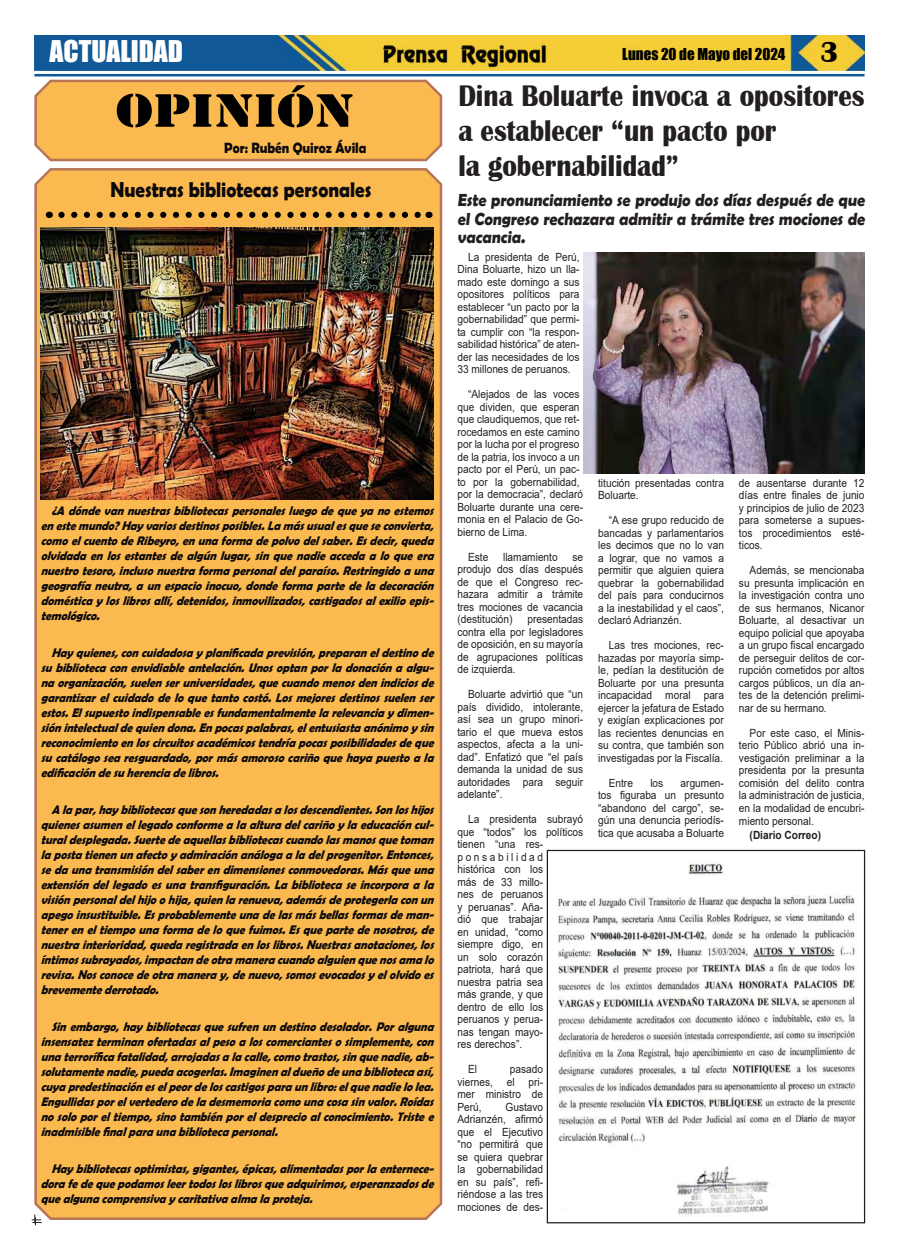
<style>
.page{position:relative;width:900px;height:1258px;background:#fff}
.page>*{position:absolute;margin:0;border:0;box-sizing:border-box;transform-origin:0 0}
.t1{font:48.75px "Stencil";color:#000;scale:1.21 1}
.t2{font:700 30.62px/35px "Britannic";color:#231f20;scale:.88 1}
.t3{font:27.5px "Impact";color:#fff}
.t4{font:700 21.25px "Berlin Sans FB Demi";color:#0b090c;scale:.89 1}
.t5{font:700 17.5px/18.8px "Berlin Sans FB Demi";color:#231f20;text-align:justify;scale:.91 1}
.t6{font:15px "Impact";color:#000}
.t7{font:700 15px "Berlin Sans FB Demi";color:#0b090c;scale:.88 1}
.t8{font:italic 700 12.5px/15px "Berlin Sans FB Demi";color:#0b090c;text-align:justify;scale:.91 1}
.t9{font:11.25px/12.5px "Arial";color:#231f20;text-align:justify;scale:.9 1}
.t10{font:700 11.25px "Arial";color:#231f20;scale:.9 1}
.s1{font-family:"Britannic";font-weight:700;font-size:30px}
</style>
<div class="page">
<img style="left:34px;top:35px;width:831px;height:35px">
<hr style="left:34px;top:74px;width:831px;height:2px;background:#0f5998">
<img style="left:380px;top:41px;width:169px;height:27px">
<svg style="left:32px;top:1219px;width:10px;height:6px"></svg>
<div style="left:33px;top:168px;width:410px;height:1053px;background:#fbba50"></div>
<svg style="left:61px;top:212px;width:361px;height:6px;background:#997130"></svg>
<svg style="left:34px;top:79px;width:409px;height:83px;background:#f6b756"></svg>
<img style="left:41px;top:228px;width:392px;height:271px">
<img style="left:583px;top:252px;width:282px;height:221px">
<img style="left:557px;top:861px;width:301px;height:355px">
<div style="left:547px;top:850px;width:318px;height:373px;border:1px solid #231f20"></div>
<h3 class="t3" style="left:50px;top:37px;width:135px">ACTUALIDAD</h3>
<p class="t6" style="left:622px;top:48px;width:218px">Lunes 20 de Mayo del 2024 <span class="s1">3</span></p>
<h1 class="t1" style="left:116px;top:82px;width:198px">OPINIÓN</h1>
<p class="t7" style="left:224px;top:139px;width:163px">Por: Rubén Quiroz Ávila</p>
<h3 class="t4" style="left:111px;top:182px;width:295px">Nuestras bibliotecas personales</h3>
<p class="t8" style="left:41px;top:503px;width:437px;text-indent:11px">¿A dóndevannuestrasbibliotecaspersonalesluegodequeyanoestemos enestemundo?Hayvariosdestinosposibles.Lamásusualesqueseconvierta, comoelcuentodeRibeyro,enunaformadepolvodelsaber.Esdecir,queda olvidadaenlosestantesdealgúnlugar,sinquenadieaccedaaloqueera nuestrotesoro,inclusonuestraformapersonaldelparaíso.Restringidoauna geografíaneutra,aunespacioinocuo,dondeformapartedeladecoración domésticayloslibrosallí,detenidos,inmovilizados,castigadosalexilioepis&shy;temológico.</p>
<p class="t8" style="left:41px;top:645px;width:437px;text-indent:11px">Hayquienes,concuidadosayplani昀椀cadaprevisión,preparaneldestinode subibliotecaconenvidiableantelación.Unosoptanporladonaciónaalgu&shy;naorganización,suelenseruniversidades,quecuandomenosdenindiciosde garantizarelcuidadodeloquetantocostó.Losmejoresdestinossuelenser estos.Elsupuestoindispensableesfundamentalmentelarelevanciaydimen&shy;siónintelectualdequiendona.Enpocaspalabras,elentusiastaanónimoysin reconocimientoenloscircuitosacadémicostendríapocasposibilidadesdeque sucatálogosearesguardado,pormásamorosocariñoquehayapuestoala edi昀椀cacióndesuherenciadelibros.</p>
<p class="t8" style="left:41px;top:802px;width:437px;text-indent:11px">A lapar,haybibliotecasquesonheredadasalosdescendientes.Sonloshijos quienesasumenellegadoconformealaalturadelcariñoylaeducacióncul&shy;turaldesplegada.Suertedeaquellasbibliotecascuandolasmanosquetoman lapostatienenunafectoyadmiraciónanálogaaladelprogenitor.Entonces, sedaunatransmisióndelsaberendimensionesconmovedoras.Másqueuna extensióndellegadoesunatrans昀椀guración.Labibliotecaseincorporaala visiónpersonaldelhijoohija,quienlarenueva,ademásdeprotegerlaconun apegoinsustituible.Esprobablementeunadelasmásbellasformasdeman&shy;tenereneltiempounaformadeloquefuimos.Esquepartedenosotros,de nuestrainterioridad,quedaregistradaenloslibros.Nuestrasanotaciones,los íntimossubrayados,impactandeotramaneracuandoalguienquenosamalo revisa.Nosconocedeotramaneray,denuevo,somosevocadosyelolvidoes brevementederrotado.</p>
<p class="t8" style="left:41px;top:1019px;width:437px;text-indent:11px">Sinembargo,haybibliotecasquesufrenundestinodesolador.Poralguna insensatezterminanofertadasalpesoaloscomerciantesosimplemente,con unaterrorí昀椀cafatalidad,arrojadasalacalle,comotrastos,sinquenadie,ab&shy;solutamentenadie,puedaacogerlas.Imaginenaldueñodeunabibliotecaasí, cuyapredestinacióneselpeordeloscastigosparaunlibro:elquenadielolea.<br>Engullidasporelvertederodeladesmemoriacomounacosasinvalor.Roídas nosoloporeltiempo,sinotambiénporeldesprecioalconocimiento.Tristee inadmisible昀椀nalparaunabibliotecapersonal.</p>
<p class="t8" style="left:41px;top:1161px;width:437px;text-indent:11px">Haybibliotecasoptimistas,gigantes,épicas,alimentadasporlaenternece&shy;dorafedequepodamosleertodosloslibrosqueadquirimos,esperanzadosde quealgunacomprensivaycaritativaalmalaproteja.</p>
<h2 class="t2" style="left:458px;top:81px;width:463px">Dina Boluarte invoca a opositores a establecer “un pacto por<br>la gobernabilidad”</h2>
<h3 class="t5" style="left:457px;top:190px;width:451px">Este pronunciamiento se produjo dos días después de que el Congreso rechazara admitir a trámite tres mociones de vacancia.</h3>
<p class="t9" style="left:457px;top:251px;width:137px;text-indent:11px">La presidenta de Perú, Dina Boluarte, hizo un lla&shy;mado este domingo a sus opositores políticos para establecer “un pacto por la gobernabilidad” que permi&shy;ta cumplir con “la respon&shy;sabilidad histórica” de aten&shy;der las necesidades de los 33 millones de peruanos.</p>
<p class="t9" style="left:457px;top:389px;width:141px;text-align:left;text-indent:11px">“Alejados de las voces que dividen, que esperan que claudiquemos, que ret&shy;rocedamos en este camino por la lucha por el progreso de la patria, los invoco a un pacto por el Perú, un pac&shy;to por la gobernabilidad, por la democracia”, declaró<br>Boluarte durante una cere&shy;monia en el Palacio de Go&shy;bierno de Lima.</p>
<p class="t9" style="left:468px;top:551px;width:24px">Este</p>
<p class="t9" style="left:503px;top:551px;width:62px">llamamiento</p>
<p class="t9" style="left:457px;top:551px;width:141px;text-indent:115px">se produjo dos días después de que el Congreso rec&shy;hazara admitir a trámite tres mociones de vacancia (destitución)</p>
<p class="t9" style="left:457px;top:614px;width:141px;text-indent:70px">presentadas contra ella por legisladores de oposición, en su mayoría de agrupaciones políticas de izquierda.</p>
<p class="t9" style="left:457px;top:689px;width:141px;text-indent:11px">Boluarte advirtió que “un país dividido, intolerante, así sea un grupo minori&shy;tario el que mueva estos aspectos, afecta a la uni&shy;dad”. Enfatizó que “el país demanda la unidad de sus autoridades para seguir adelante”.</p>
<p class="t9" style="left:457px;top:814px;width:141px;text-align:left;text-indent:11px">La presidenta subrayó que “todos” los políticos tienen “una res&shy;ponsabilidad histórica con los<br>más de 33 millo-<br>nes de peruanos<br>y peruanas”. Aña-<br>dió que trabajar<br>en unidad, “como<br>siempre digo, en<br>un solo corazón<br>patriota, hará que<br>nuestra patria sea<br>más grande, y que<br>dentro de ello los peruanos y perua-<br>nas tengan mayo-<br>res derechos”.</p>
<p class="t9" style="left:468px;top:1064px;width:12px">El</p>
<p class="t9" style="left:457px;top:1064px;width:97px;text-indent:53px">pasado viernes, el pri&shy;mer ministro de Perú,</p>
<p class="t9" style="left:457px;top:1101px;width:97px;text-indent:48px">Gustavo Adrianzén, a昀椀rmó que el Ejecutivo “no permitirá que se quiera quebrar la gobernabilidad en su país”, re昀椀&shy;riéndose a las tres mociones de des-</p>
<p class="t9" style="left:598px;top:477px;width:141px">titución presentadas contra<br>Boluarte.</p>
<p class="t9" style="left:598px;top:515px;width:141px;text-indent:11px">“A ese grupo reducido de bancadas y parlamentarios les decimos que no lo van a lograr, que no vamos a permitir que alguien quiera quebrar la gobernabilidad del país para conducirnos a la inestabilidad y el caos”, declaró Adrianzén.</p>
<p class="t9" style="left:598px;top:640px;width:141px;text-indent:11px">Las tres mociones, rec&shy;hazadas por mayoría simp&shy;le, pedían la destitución de Boluarte por una presunta incapacidad moral para ejercer la jefatura de Estado y exigían explicaciones por las recientes denuncias en su contra, que también son investigadas por la Fiscalía.</p>
<p class="t9" style="left:609px;top:777px;width:28px">Entre</p>
<p class="t9" style="left:650px;top:777px;width:16px">los</p>
<p class="t9" style="left:598px;top:777px;width:141px;text-indent:82px">argumen&shy;tos 昀椀guraba un presunto “abandono del cargo”, se&shy;gún una denuncia periodís&shy;tica que acusaba a Boluarte</p>
<p class="t9" style="left:739px;top:477px;width:141px">de ausentarse durante 12 días entre 昀椀nales de junio y principios de julio de 2023 para someterse a supues&shy;tos procedimientos esté&shy;ticos.</p>
<p class="t9" style="left:739px;top:565px;width:141px;text-indent:11px">Además, se mencionaba su presunta implicación en la investigación contra uno de sus hermanos, Nicanor Boluarte, al desactivar un equipo policial que apoyaba a un grupo 昀椀scal encargado de perseguir delitos de cor&shy;rupción cometidos por altos cargos públicos, un día an&shy;tes de la detención prelimi&shy;nar de su hermano.</p>
<p class="t9" style="left:739px;top:727px;width:141px;text-indent:11px">Por este caso, el Minis&shy;terio Público abrió una in&shy;vestigación preliminar a la presidenta por la presunta comisión del delito contra la administración de justicia, en la modalidad de encubri-</p>
<p class="t9" style="left:739px;top:816px;width:85px">miento personal.</p>
<p class="t10" style="left:750px;top:831px;width:81px">(Diario Correo)</p>
</div>
